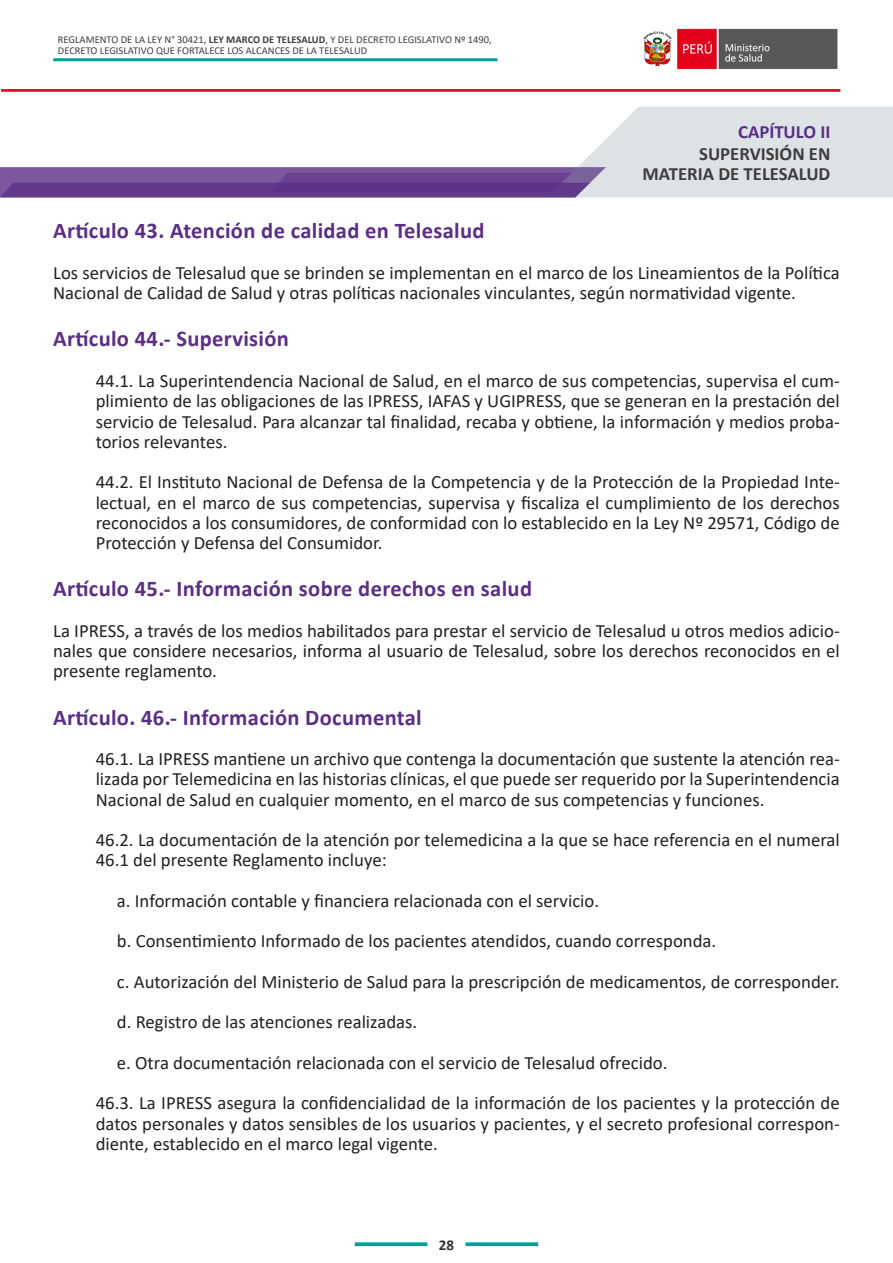
<style>
.page{position:relative;width:893px;height:1263px;background:#fff}
.page>*{position:absolute;margin:0;border:0;box-sizing:border-box;transform-origin:0 0}
.t1{font:700 22.5px "Calibri";letter-spacing:.015em;color:#5b2d86}
.t2{font:18.75px/20.2px "Calibri";color:#231f20;text-align:justify}
.t3{font:700 18.75px "Calibri";color:#3e3e3f}
.t4{font:700 18.75px "Calibri";color:#5b2d86}
.t5{font:700 15px "Calibri";color:#312f30}
.t6{font:10.5px/10.5px "Calibri";color:#3e3e3f}
.s1{font-weight:700}
</style>
<div class="page">
<svg style="left:355px;top:1242px;width:72px;height:4px"></svg>
<svg style="left:466px;top:1242px;width:72px;height:4px"></svg>
<hr style="left:1px;top:89px;width:839px;height:3px;background:#e2001a">
<img style="left:643px;top:28px;width:195px;height:41px">
<hr style="left:53px;top:58px;width:444px;height:3px;background:#00a099">
<svg style="left:0;top:107px;width:893px;height:90px"></svg>
<p class="t6" style="left:58px;top:34px;width:435px">REGLAMENTO DE LA LEY N° 30421, <span class="s1">LEY MARCO DE TELESALUD</span>, Y DEL DECRETO LEGISLATIVO Nº 1490,<br>DECRETO LEGISLATIVO QUE FORTALECE LOS ALCANCES DE LA TELESALUD</p>
<p class="t4" style="left:738px;top:118px;width:94px">CAPÍTULO II</p>
<p class="t3" style="left:699px;top:141px;width:133px">SUPERVISIÓN EN</p>
<p class="t3" style="left:642px;top:161px;width:189px">MATERIA DE TELESALUD</p>
<p class="t1" style="left:53px;top:215px;width:433px">Artículo 43. Atención de calidad en Telesalud</p>
<p class="t2" style="left:53px;top:262px;width:788px">Los servicios de Telesalud que se brinden se implementan en el marco de los Lineamientos de la Política<br>Nacional de Calidad de Salud y otras políticas nacionales vinculantes, según normatividad vigente.</p>
<p class="t1" style="left:53px;top:323px;width:237px">Artículo 44.- Supervisión</p>
<p class="t2" style="left:96px;top:370px;width:746px">44.1. La Superintendencia Nacional de Salud, en el marco de sus competencias, supervisa el cum&shy;plimiento de las obligaciones de las IPRESS, IAFAS y UGIPRESS, que se generan en la prestación del servicio de Telesalud. Para alcanzar tal finalidad, recaba y obtiene, la información y medios proba&shy;torios relevantes.</p>
<p class="t2" style="left:96px;top:471px;width:746px">44.2. El Instituto Nacional de Defensa de la Competencia y de la Protección de la Propiedad Inte&shy;lectual, en el marco de sus competencias, supervisa y fiscaliza el cumplimiento de los derechos reconocidos a los consumidores, de conformidad con lo establecido en la Ley Nº 29571, Código de Protección y Defensa del Consumidor.</p>
<p class="t1" style="left:53px;top:573px;width:480px">Artículo 45.- Información sobre derechos en salud</p>
<p class="t2" style="left:53px;top:620px;width:788px">La IPRESS, a través de los medios habilitados para prestar el servicio de Telesalud u otros medios adicio&shy;nales que considere necesarios, informa al usuario de Telesalud, sobre los derechos reconocidos en el presente reglamento.</p>
<p class="t1" style="left:53px;top:701px;width:370px">Artículo. 46.- Información Documental</p>
<p class="t2" style="left:96px;top:748px;width:746px">46.1. La IPRESS mantiene un archivo que contenga la documentación que sustente la atención rea&shy;lizada por Telemedicina en las historias clínicas, el que puede ser requerido por la Superintendencia Nacional de Salud en cualquier momento, en el marco de sus competencias y funciones.</p>
<p class="t2" style="left:96px;top:829px;width:746px">46.2. La documentación de la atención por telemedicina a la que se hace referencia en el numeral<br>46.1 del presente Reglamento incluye:</p>
<p class="t2" style="left:117px;top:890px;width:484px">a. Información contable y financiera relacionada con el servicio.</p>
<p class="t2" style="left:117px;top:930px;width:601px">b. Consentimiento Informado de los pacientes atendidos, cuando corresponda.</p>
<p class="t2" style="left:117px;top:971px;width:724px">c. Autorización del Ministerio de Salud para la prescripción de medicamentos, de corresponder.</p>
<p class="t2" style="left:117px;top:1011px;width:302px">d. Registro de las atenciones realizadas.</p>
<p class="t2" style="left:117px;top:1052px;width:552px">e. Otra documentación relacionada con el servicio de Telesalud ofrecido.</p>
<p class="t2" style="left:96px;top:1092px;width:746px">46.3. La IPRESS asegura la confidencialidad de la información de los pacientes y la protección de datos personales y datos sensibles de los usuarios y pacientes, y el secreto profesional correspon&shy;diente, establecido en el marco legal vigente.</p>
<p class="t5" style="left:439px;top:1234px;width:17px">28</p>
</div>
